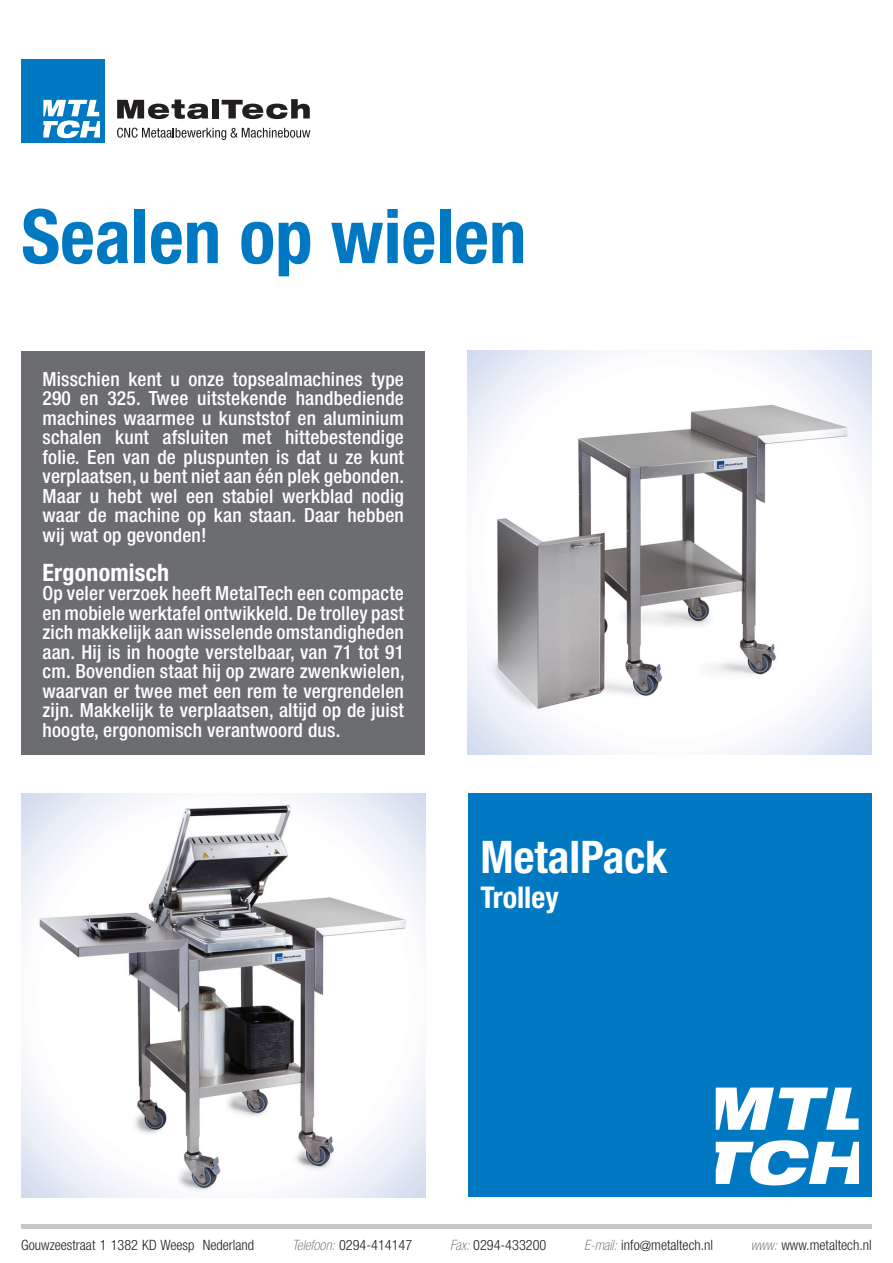
<style>
.page{position:relative;width:893px;height:1263px;background:#fff}
.page>*{position:absolute;margin:0;border:0;box-sizing:border-box;transform-origin:0 0}
.t1{font:700 condensed 75px "Helvetica Neue";color:#0079c2}
.t2{font:700 condensed 45px "Helvetica Neue";color:#fff}
.t3{font:700 condensed 30px "Helvetica Neue";color:#fff}
.t4{font:700 condensed 24px "Helvetica Neue";letter-spacing:.01em;color:#fff}
.t5{font:500 condensed 19.5px/19.5px "Helvetica Neue";letter-spacing:.01em;color:#fff;text-align:justify}
.t6{font:300 condensed 14.25px "Helvetica Neue";color:#231f20}
.s1{font-weight:100;font-style:italic;color:#636366}
</style>
<div class="page">
<div style="left:468px;top:793px;width:404px;height:404px;background:#0079c2"></div>
<svg style="left:716px;top:1087px;width:143px;height:43px"></svg>
<svg style="left:716px;top:1140px;width:143px;height:45px"></svg>
<img style="left:468px;top:351px;width:404px;height:404px">
<div style="left:21px;top:60px;width:83px;height:83px;background:#0079c2"></div>
<svg style="left:43px;top:100px;width:56px;height:38px"></svg>
<svg style="left:117px;top:128px;width:193px;height:12px"></svg>
<svg style="left:117px;top:100px;width:91px;height:19px"></svg>
<div style="left:212px;top:99px;width:7px;height:19px;background:#231f20"></div>
<svg style="left:222px;top:99px;width:88px;height:20px"></svg>
<div style="left:21px;top:351px;width:404px;height:404px;background:#6c6d70"></div>
<img style="left:21px;top:793px;width:404px;height:404px">
<hr style="left:21px;top:1225px;width:851px;height:4px;background:#c7c8ca">
<h1 class="t1" style="left:21px;top:191px;width:507px">Sealen op wielen</h1>
<p class="t5" style="left:43px;top:369px;width:363px">Misschien kent u onze topsealmachines type 290 en 325. Twee uitstekende handbediende machines waarmee u kunststof en aluminium schalen kunt afsluiten met hittebestendige folie. Een van de pluspunten is dat u ze kunt verplaatsen, u bent niet aan één plek gebonden.<br>Maar u hebt wel een stabiel werkblad nodig waar de machine op kan staan. Daar hebben wij wat op gevonden!</p>
<p class="t4" style="left:43px;top:558px;width:128px">Ergonomisch</p>
<p class="t5" style="left:43px;top:583px;width:364px">Op veler verzoek heeft MetalTech een compacte en mobiele werktafel ontwikkeld. De trolley past zich makkelijk aan wisselende omstandigheden aan. Hij is in hoogte verstelbaar, van 71 tot 91 cm. Bovendien staat hij op zware zwenkwielen, waarvan er twee met een rem te vergrendelen zijn. Makkelijk te verplaatsen, altijd op de juist hoogte, ergonomisch verantwoord dus.</p>
<h2 class="t2" style="left:480px;top:830px;width:189px">MetalPack</h2>
<h3 class="t3" style="left:480px;top:879px;width:80px">Trolley</h3>
<p class="t6" style="left:21px;top:1237px;width:234px">Gouwzeestraat 1 1382 KD Weesp Nederland</p>
<p class="t6" style="left:292px;top:1237px;width:122px"><span class="s1">Telefoon:</span> 0294-414147</p>
<p class="t6" style="left:450px;top:1237px;width:98px"><span class="s1">Fax:</span> 0294-433200</p>
<p class="t6" style="left:584px;top:1237px;width:131px"><span class="s1">E-mail:</span> info@metaltech.nl</p>
<p class="t6" style="left:751px;top:1237px;width:122px"><span class="s1">www:</span> www.metaltech.nl</p>
</div>
